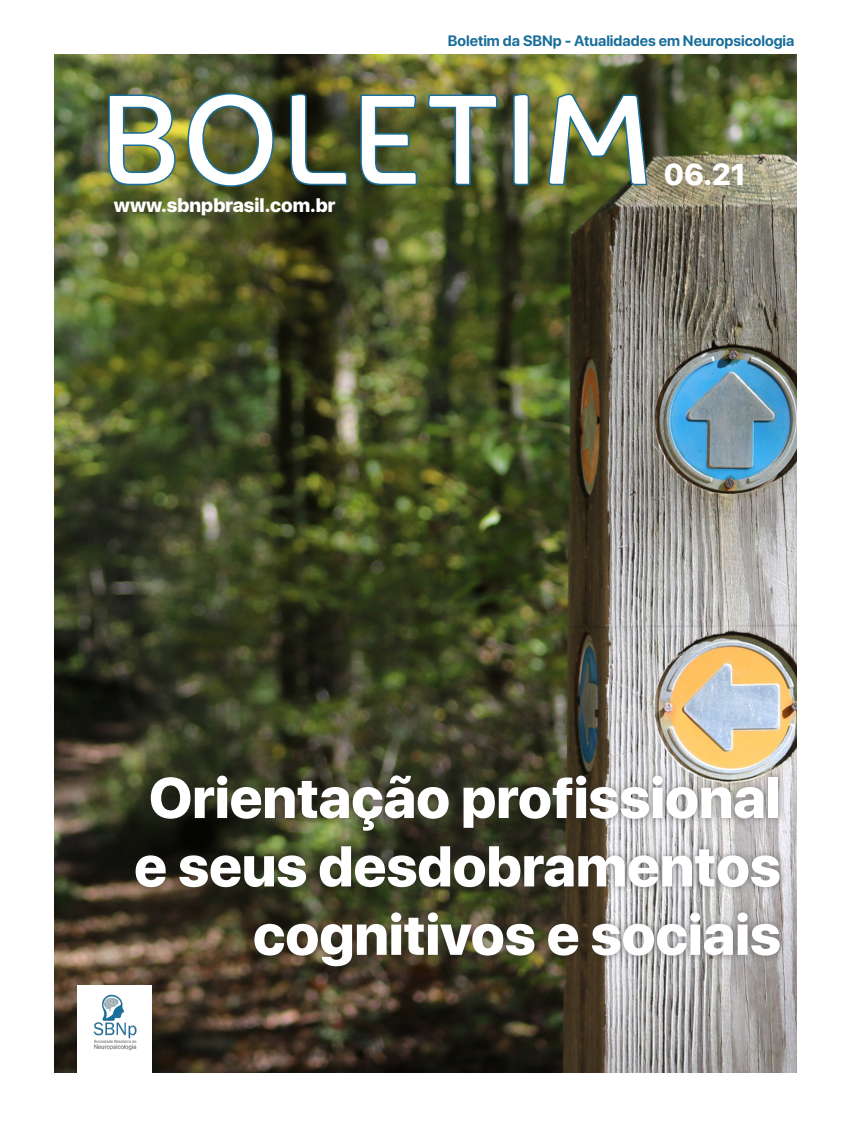
<style>
.page{position:relative;width:851px;height:1127px;background:#fff}
.page>*{position:absolute;margin:0;border:0;box-sizing:border-box;transform-origin:0 0}
.t1{font:800 57px/68.4px "SF Pro Display";color:#fff;text-align:right}
.t2{font:800 30px "SF Pro Display";color:#fff}
.t3{font:800 19.5px "SF Pro Display";color:#fff}
.t4{font:700 15px "SF Pro Display";color:#196e9a}
</style>
<div class="page">
<img style="left:54px;top:54px;width:742px;height:1019px">
<div style="left:77px;top:985px;width:74px;height:135px;background:#fff"></div>
<img style="left:108px;top:92px;width:540px;height:96px">
<img style="left:93px;top:994px;width:44px;height:57px">
<div style="left:128px;top:768px;width:659px;height:206px;background:#231f20;opacity:.46"></div>
<p class="t4" style="left:448px;top:32px;width:348px">Boletim da SBNp - Atualidades em Neuropsicologia</p>
<p class="t3" style="left:114px;top:194px;width:223px">www.sbnpbrasil.com.br</p>
<p class="t2" style="left:663px;top:157px;width:84px">06.21</p>
<p class="t1" style="left:134px;top:764px;width:648px">Orientação profissional e seus desdobramentos cognitivos e sociais</p>
</div>
